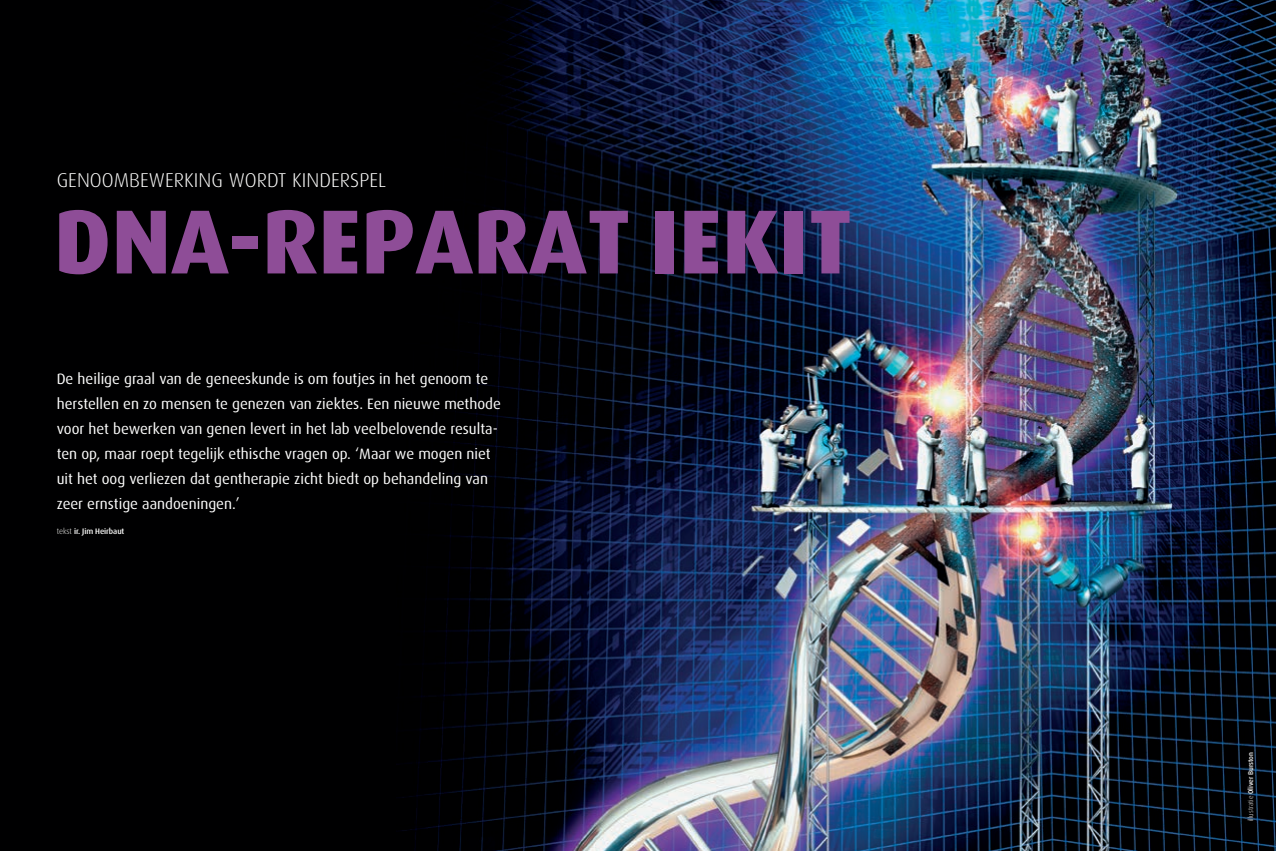
<style>
.page{position:relative;width:1276px;height:851px;background:#fff}
.page>*{position:absolute;margin:0;border:0;box-sizing:border-box;transform-origin:0 0}
.t1{font:800 91px "Dax";letter-spacing:.005em;color:#8e4d97}
.t2{font:300 20px "Dax";letter-spacing:.005em;color:#fff}
.t3{font:15px/25px "Dax";color:#fff}
.t4{font:500 8px "Dax";letter-spacing:-.01em;color:#fff}
.t5{font:500 7px "Dax";letter-spacing:-.01em;color:#fff}
.s1{font-weight:300}
</style>
<div class="page">
<div style="left:0;top:0;width:414px;height:850px;background:#000001"></div>
<img style="left:401px;top:0;width:875px;height:850px">
<h2 class="t2" style="left:57px;top:169px;width:186px">GENOOMBEWERKING wor</h2>
<h2 class="t2" style="left:267px;top:169px;width:121px">dt kin derspel</h2>
<h1 class="t1" style="left:54px;top:190px;width:800px">DNA-REPARAT IEKIT</h1>
<p class="t3" style="left:57px;top:366px;width:446px">De heilige graal van de geneeskunde is om foutjes in het genoom te herstellen en zo mensen te genezen van ziektes. Een nieuwe methode voor het bewerken van genen levert in het lab veelbelovende resulta&shy;ten op, maar roept tegelijk ethische vragen op. ‘Maar we mogen niet uit het oog verliezen dat gentherapie zicht biedt op behandeling van zeer ernstige aandoeningen.’</p>
<p class="t4" style="left:57px;top:526px;width:69px"><span class="s1">tekst</span> ir. Jim Heirbaut</p>
<p class="t5" style="left:1246px;top:821px;width:71px;rotate:-90deg"><span class="s1">illustratie</span> Oliver Burston</p>
</div>
